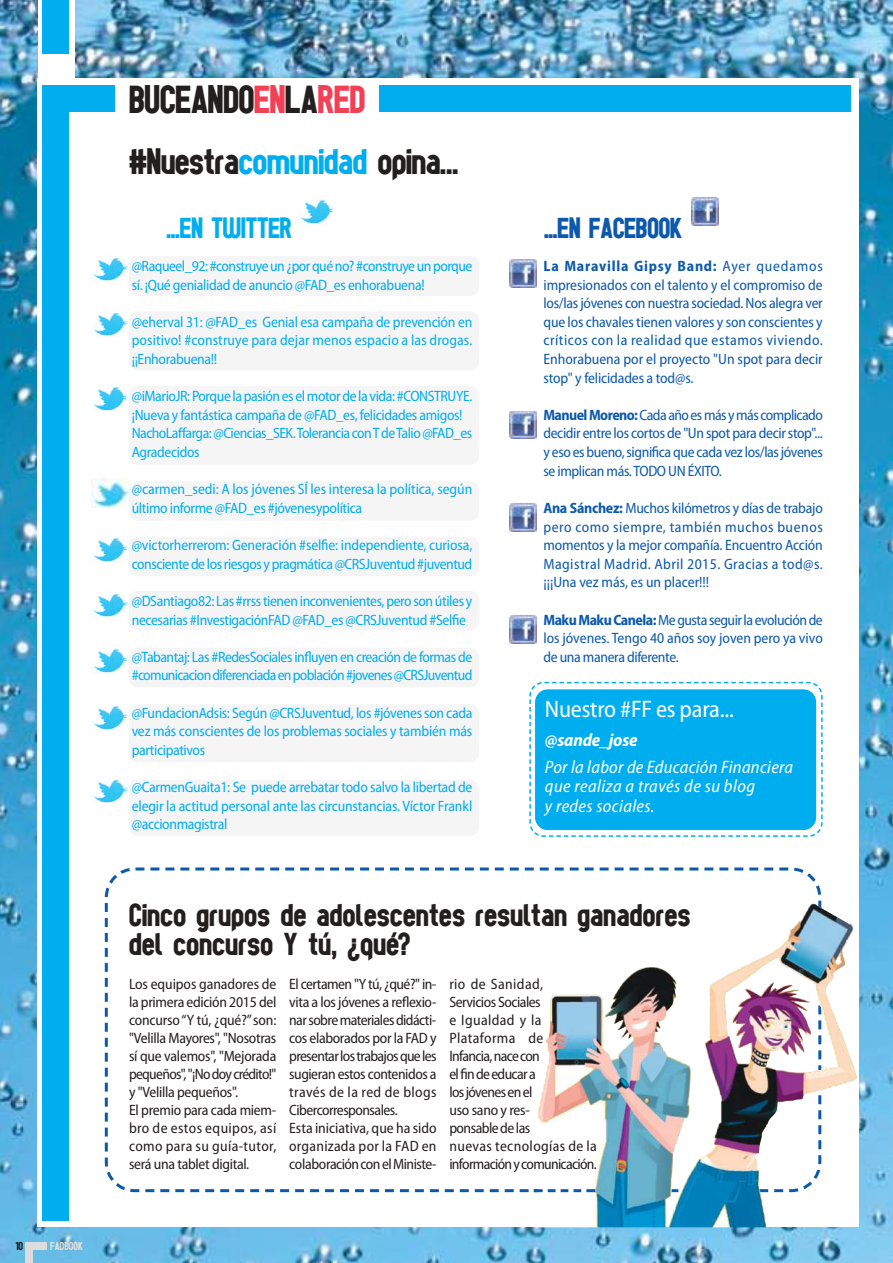
<style>
.page{position:relative;width:893px;height:1263px;background:#fff}
.page>*{position:absolute;margin:0;border:0;box-sizing:border-box;transform-origin:0 0}
.t1{font:700 40.65px "tes";color:#241f1f}
.t2{font:700 37.5px "tes";color:#241f1f}
.t3{font:700 33px/28.5px "tes";letter-spacing:.015em;color:#241f1f}
.t4{font:700 30px "tes";color:#0c59ab}
.t5{font:700 30px "tes";color:#00aeef}
.t6{font:semi-condensed 24px "Myriad Pro";letter-spacing:-.01em;color:#fff}
.t7{font:italic semi-condensed 18px/19.5px "Myriad Pro";letter-spacing:.015em;color:#fff}
.t8{font:italic 700 semi-condensed 18px "Myriad Pro";letter-spacing:-.01em;color:#fff}
.t9{font:semi-condensed 15px/18.6px "Myriad Pro";letter-spacing:-.025em;color:#00aeef}
.t10{font:semi-condensed 15px/18.6px "Myriad Pro";letter-spacing:-.005em;color:#0c59ab;text-align:justify}
.t11{font:semi-condensed 15px/18px "Myriad Pro";letter-spacing:-.02em;color:#241f1f}
.t12{font:semi-condensed 15px/18.6px "Myriad Pro";letter-spacing:-.045em;color:#00aeef}
.t13{font:700 12px "tes";color:#dcdddc}
.t14{font:700 12px "tes";color:#241f1f}
.s1{color:#f24056}
.s2{color:#00aeef}
.s3{font-weight:700}
</style>
<div class="page">
<img style="left:0;top:0;width:893px;height:1263px">
<div style="left:38px;top:79px;width:821px;height:1148px;background:#fff"></div>
<div style="left:38px;top:0;width:36px;height:80px;background:#fff"></div>
<div style="left:42px;top:0;width:27px;height:54px;background:#00aeef"></div>
<div style="left:379px;top:85px;width:471px;height:27px;background:#00aeef"></div>
<div style="left:43px;top:85px;width:72px;height:27px;background:#00aeef"></div>
<svg style="left:529px;top:681px;width:294px;height:156px"></svg>
<svg style="left:540px;top:834px;width:7px;height:3px"></svg>
<div style="left:26px;top:1242px;width:21px;height:8px;background:#dcdddc"></div>
<div style="left:26px;top:1245px;width:7px;height:18px;background:#dcdddc"></div>
<div style="left:129px;top:481px;width:350px;height:40px;background:#f6f5f5;border-radius:9px"></div>
<div style="left:129px;top:537px;width:350px;height:39px;background:#f6f5f5;border-radius:9px"></div>
<div style="left:129px;top:591px;width:350px;height:39px;background:#f6f5f5;border-radius:9px"></div>
<div style="left:129px;top:648px;width:350px;height:39px;background:#f6f5f5;border-radius:9px"></div>
<div style="left:129px;top:704px;width:350px;height:58px;background:#f6f5f5;border-radius:9px"></div>
<div style="left:129px;top:780px;width:350px;height:56px;background:#f6f5f5;border-radius:9px"></div>
<div style="left:129px;top:386px;width:350px;height:79px;background:#f6f5f5;border-radius:9px"></div>
<div style="left:129px;top:311px;width:350px;height:59px;background:#f6f5f5;border-radius:9px"></div>
<div style="left:129px;top:256px;width:350px;height:40px;background:#f6f5f5;border-radius:9px"></div>
<img style="left:509px;top:259px;width:28px;height:28px">
<img style="left:691px;top:197px;width:28px;height:28px">
<img style="left:509px;top:411px;width:28px;height:28px">
<img style="left:509px;top:503px;width:28px;height:28px">
<img style="left:509px;top:616px;width:28px;height:27px">
<img style="left:93px;top:257px;width:35px;height:24px">
<img style="left:300px;top:199px;width:34px;height:25px">
<img style="left:93px;top:312px;width:35px;height:24px">
<img style="left:93px;top:387px;width:35px;height:24px">
<img style="left:92px;top:478px;width:36px;height:30px">
<img style="left:93px;top:538px;width:35px;height:24px">
<img style="left:93px;top:593px;width:35px;height:24px">
<img style="left:93px;top:649px;width:35px;height:24px">
<img style="left:93px;top:706px;width:35px;height:24px">
<img style="left:93px;top:779px;width:35px;height:24px">
<div style="left:535px;top:689px;width:281px;height:141px;background:#00aeef;border-radius:13px"></div>
<div style="left:43px;top:102px;width:26px;height:1118px;background:#00aeef"></div>
<svg style="left:104px;top:867px;width:719px;height:327px"></svg>
<svg style="left:127px;top:1187px;width:15px;height:7px"></svg>
<img style="left:724px;top:958px;width:133px;height:226px">
<svg style="left:534px;top:1189px;width:61px;height:3px"></svg>
<p class="t14" style="left:16px;top:1242px;width:9px">10</p>
<p class="t13" style="left:50px;top:1242px;width:34px">FADBOOK</p>
<h1 class="t1" style="left:129px;top:85px;width:238px">BUCEANDO<span class="s1">EN</span>LA<span class="s1">RED</span></h1>
<h2 class="t2" style="left:129px;top:149px;width:331px">#Nuestra<span class="s2">comunidad</span> opina…</h2>
<h3 class="t5" style="left:167px;top:218px;width:127px">...EN TWITTER</h3>
<h3 class="t4" style="left:544px;top:218px;width:140px">...EN FACEBOOK</h3>
<p class="t9" style="left:132px;top:258px;width:342px">@Raqueel_92:#construyeun¿porquéno?#construyeunporque sí. ¡Qué genialidad de anuncio @FAD_es enhorabuena!</p>
<p class="t9" style="left:132px;top:314px;width:342px;text-align:justify">@eherval 31: @FAD_es Genial esa campaña de prevención en positivo! #construye para dejar menos espacio a las drogas. ¡¡Enhorabuena!!</p>
<p class="t9" style="left:132px;top:388px;width:342px">@iMarioJR:Porquelapasióneselmotordela vida:#CONSTRUYE. ¡Nueva y fantástica campaña de @FAD_es, felicidades amigos!<br>Nacholaffarga:@Ciencias_SEK.ToleranciaconTdeTalio@FAD_es Agradecidos</p>
<p class="t9" style="left:132px;top:481px;width:342px">@carmen_sedi: A los jóvenes SÍ les interesa la política, según último informe @FAD_es #jóvenesypolítica</p>
<p class="t9" style="left:132px;top:537px;width:342px">@victorherrerom: Generación #selfie: independiente, curiosa, conscientedelosriesgos ypragmática@CRSJuventud#juventud</p>
<p class="t9" style="left:132px;top:593px;width:342px">@DSantiago82: las#rrsstieneninconvenientes,perosonútiles y necesarias #InvestigaciónFAD @FAD_es @CRSJuventud #Selfie</p>
<p class="t12" style="left:132px;top:649px;width:342px">@Tabantaj: las #RedesSociales influyen en creación de formas de #comunicaciondiferenciadaenpoblación#jovenes@CRSJuventud</p>
<p class="t9" style="left:132px;top:704px;width:342px;text-align:justify">@FundacionAdsis: Según @CRSJuventud, los #jóvenes son cada vez más conscientes de los problemas sociales y también más participativos</p>
<p class="t9" style="left:132px;top:779px;width:342px;text-align:justify">@CarmenGuaita1: Se puede arrebatar todo salvo la libertad de elegir la actitud personal ante las circunstancias. Víctor Frankl @accionmagistral</p>
<p class="t10" style="left:543px;top:258px;width:281px"><span class="s3">La Maravilla Gipsy Band:</span> Ayer quedamos impresionados con el talento y el compromiso de los/las jóvenes con nuestra sociedad. Nos alegra ver que los chavales tienen valores y son conscientes y críticos con la realidad que estamos viviendo.<br>Enhorabuena por el proyecto "Un spot para decir stop" y felicidades a tod@s.</p>
<p class="t10" style="left:543px;top:407px;width:281px"><span class="s3">ManuelMoreno:</span>Cadaañoesmásymás complicado decidir entre los cortos de "Un spot para decir stop"... y esoesbueno,significaque cada vezlos/lasjóvenes se implican más.TODO UN ÉXITO.</p>
<p class="t10" style="left:543px;top:500px;width:281px"><span class="s3">Ana Sánchez:</span> Muchos kilómetros y días de trabajo pero como siempre, también muchos buenos momentos y la mejor compañía. Encuentro Acción Magistral Madrid. Abril 2015. Gracias a tod@s. ¡¡¡Una vez más, es un placer!!!</p>
<p class="t10" style="left:543px;top:611px;width:281px"><span class="s3">MakuMakuCanela:</span>Megustaseguirlaevoluciónde los jóvenes. Tengo 40 años soy joven pero ya vivo de una manera diferente.</p>
<h3 class="t6" style="left:545px;top:700px;width:190px">Nuestro #FF es para...</h3>
<p class="t8" style="left:545px;top:733px;width:94px">@sande_jose</p>
<p class="t7" style="left:545px;top:758px;width:250px">Por la labor de Educación Financiera que realiza a través de su blog<br>y redes sociales.</p>
<h3 class="t3" style="left:129px;top:904px;width:563px">Cinco grupos de adolescentes resultan ganadores del concurso Y tú, ¿qué?</h3>
<p class="t11" style="left:129px;top:976px;width:149px">los equipos ganadores de la primera edición 2015 del concurso“Y tú, ¿qué?”son: "Velilla Mayores", "Nosotras sí que valemos", "Mejorada pequeños","¡Nodoycrédito!" y "Velilla pequeños".<br>El premio para cada miem&shy;bro de estos equipos, así como para su guía-tutor, será una tablet digital.</p>
<p class="t11" style="left:289px;top:976px;width:149px">El certamen "Y tú, ¿qué?" in&shy;vita a los jóvenes a reflexio&shy;narsobrematerialesdidácti&shy;cos elaborados por la FAD y presentarlostrabajosqueles sugieran estos contenidos a través de la red de blogs<br>Cibercorresponsales.<br>Esta iniciativa, que ha sido organizada por la FAD en colaboraciónconelMiniste-</p>
<p class="t11" style="left:449px;top:976px;width:149px">rio de Sanidad,<br>Servicios Sociales<br>e Igualdad y la<br>Plataforma de<br>Infancia,nacecon elfindeeducara losjóvenesenel<br>uso sano y res&shy;ponsabledelas<br>nuevas tecnologías de la informaciónycomunicación.</p>
</div>
